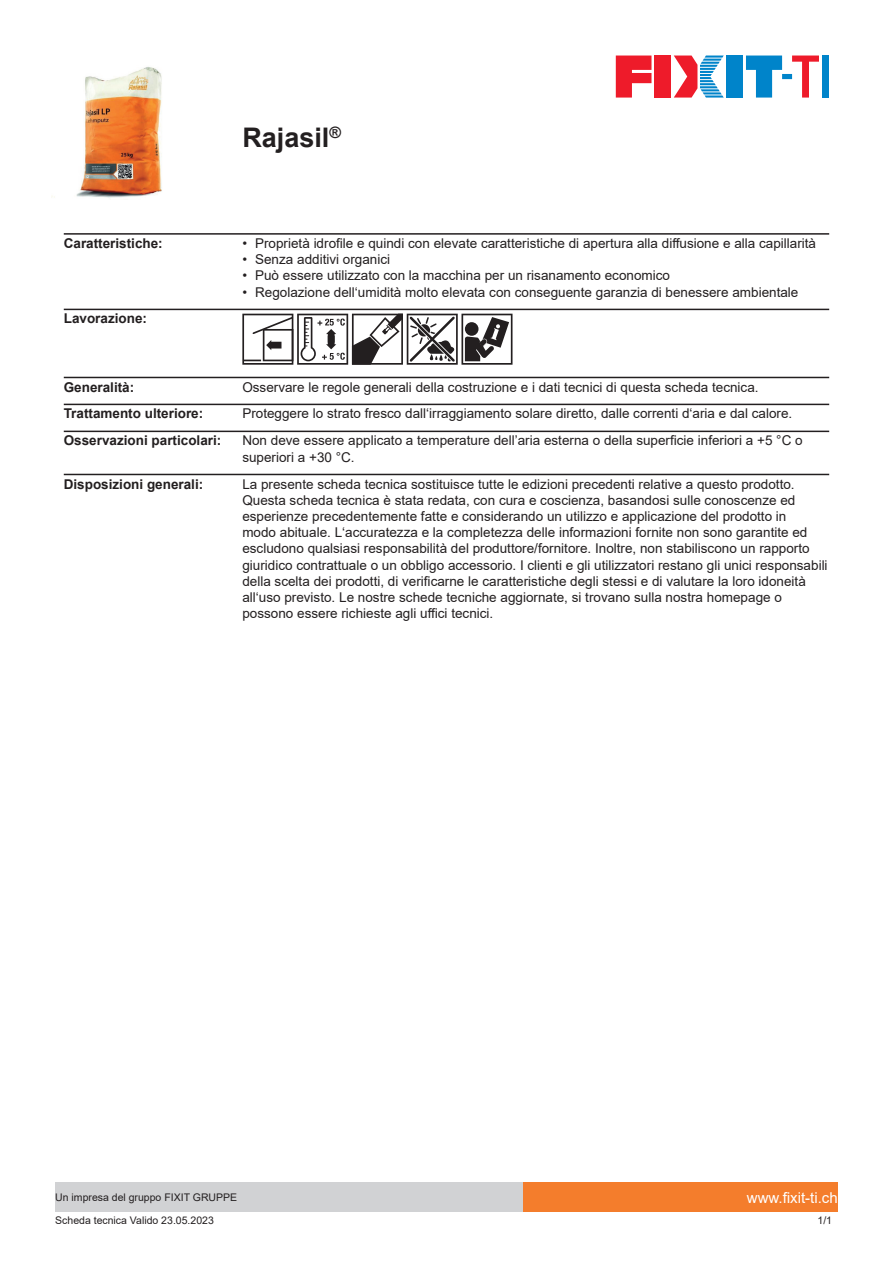
<style>
.page{position:relative;width:893px;height:1263px;background:#fff}
.page>*{position:absolute;margin:0;border:0;box-sizing:border-box;transform-origin:0 0}
.t1{font:700 27px "Arial";color:#231f20}
.t2{font:15px "Arial";color:#fff}
.t3{font:13.5px/16.2px "Arial";color:#231f20}
.t4{font:700 13.5px "Arial";color:#231f20}
.t5{font:10.5px "Arial";color:#231f20}
</style>
<div class="page">
<img style="left:51px;top:67px;width:111px;height:133px">
<svg style="left:674px;top:56px;width:50px;height:42px"></svg>
<svg style="left:616px;top:56px;width:35px;height:42px"></svg>
<div style="left:655px;top:56px;width:16px;height:42px;background:#ee1b2a"></div>
<div style="left:726px;top:56px;width:17px;height:42px;background:#0084ca"></div>
<svg style="left:746px;top:56px;width:36px;height:42px"></svg>
<svg style="left:792px;top:56px;width:27px;height:42px"></svg>
<div style="left:822px;top:56px;width:7px;height:42px;background:#0084ca"></div>
<div style="left:782px;top:74px;width:10px;height:5px;background:#0084ca"></div>
<div style="left:523px;top:1182px;width:315px;height:30px;background:#f47d2c"></div>
<div style="left:55px;top:1182px;width:468px;height:30px;background:#d1d2d4"></div>
<hr style="left:64px;top:233px;width:765px;height:2px;background:#231f20">
<hr style="left:64px;top:309px;width:765px;height:1px;background:#231f20">
<svg style="left:242px;top:314px;width:270px;height:51px"></svg>
<hr style="left:64px;top:377px;width:765px;height:1px;background:#231f20">
<hr style="left:64px;top:404px;width:765px;height:1px;background:#231f20">
<hr style="left:64px;top:431px;width:765px;height:1px;background:#231f20">
<hr style="left:64px;top:474px;width:765px;height:1px;background:#231f20">
<h1 class="t1" style="left:242px;top:119px;width:100px">Rajasil<sup>®</sup></h1>
<p class="t4" style="left:64px;top:234px;width:101px">Caratteristiche:</p>
<p class="t3" style="left:242px;top:235px;width:575px">• Proprietà idrofile e quindi con elevate caratteristiche di apertura alla diffusione e alla capillarità</p>
<p class="t3" style="left:242px;top:251px;width:149px">• Senza additivi organici</p>
<p class="t3" style="left:242px;top:267px;width:429px">• Può essere utilizzato con la macchina per un risanamento economico</p>
<p class="t3" style="left:242px;top:284px;width:558px">• Regolazione dell‘umidità molto elevata con conseguente garanzia di benessere ambientale</p>
<p class="t4" style="left:64px;top:309px;width:85px">Lavorazione:</p>
<p class="t4" style="left:64px;top:377px;width:72px">Generalità:</p>
<p class="t3" style="left:242px;top:379px;width:518px">Osservare le regole generali della costruzione e i dati tecnici di questa scheda tecnica.</p>
<p class="t4" style="left:64px;top:404px;width:141px">Trattamento ulteriore:</p>
<p class="t3" style="left:242px;top:406px;width:551px">Proteggere lo strato fresco dall‘irraggiamento solare diretto, dalle correnti d‘aria e dal calore.</p>
<p class="t4" style="left:64px;top:431px;width:159px">Osservazioni particolari:</p>
<p class="t3" style="left:242px;top:432px;width:562px">Non deve essere applicato a temperature dell’aria esterna o della superficie inferiori a +5 °C o superiori a +30 °C.</p>
<p class="t4" style="left:64px;top:474px;width:141px">Disposizioni generali:</p>
<p class="t3" style="left:242px;top:476px;width:587px">La presente scheda tecnica sostituisce tutte le edizioni precedenti relative a questo prodotto.<br>Questa scheda tecnica è stata redata, con cura e coscienza, basandosi sulle conoscenze ed esperienze precedentemente fatte e considerando un utilizzo e applicazione del prodotto in<br>modo abituale. L‘accuratezza e la completezza delle informazioni fornite non sono garantite ed escludono qualsiasi responsabilità del produttore/fornitore. Inoltre, non stabiliscono un rapporto giuridico contrattuale o un obbligo accessorio. I clienti e gli utilizzatori restano gli unici responsabili della scelta dei prodotti, di verificarne le caratteristiche degli stessi e di valutare la loro idoneità all‘uso previsto. Le nostre schede tecniche aggiornate, si trovano sulla nostra homepage o possono essere richieste agli uffici tecnici.</p>
<p class="t5" style="left:55px;top:1190px;width:183px">Un impresa del gruppo FIXIT GRUPPE</p>
<p class="t2" style="left:747px;top:1187px;width:92px">www.fixit-ti.ch</p>
<p class="t5" style="left:55px;top:1213px;width:160px">Scheda tecnica Valido 23.05.2023</p>
<p class="t5" style="left:817px;top:1213px;width:16px">1/1</p>
</div>
